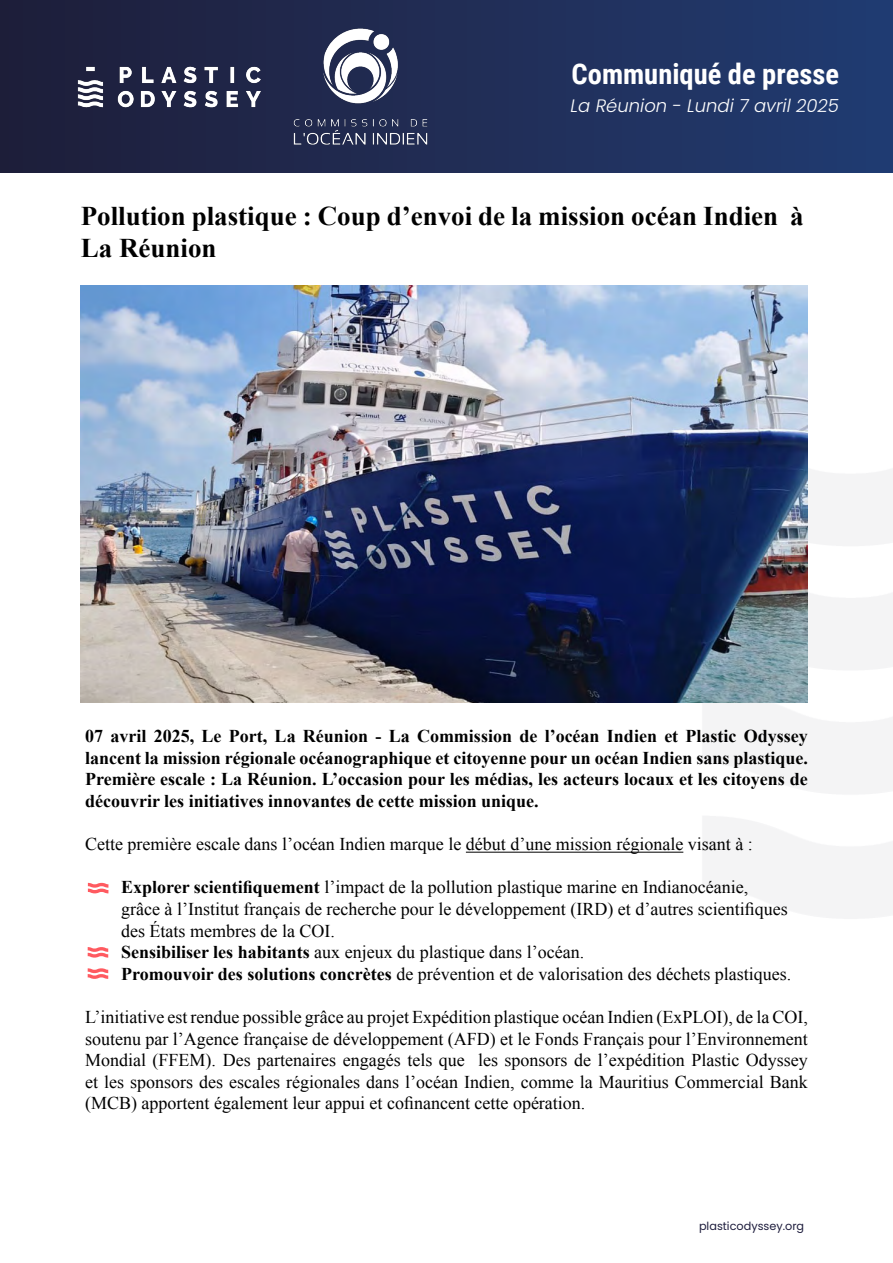
<style>
.page{position:relative;width:893px;height:1263px;background:#fff}
.page>*{position:absolute;margin:0;border:0;box-sizing:border-box;transform-origin:0 0}
.t1{font:700 28.5px "Roboto Condensed";color:#fff}
.t2{font:700 27px/32.4px "Times New Roman";color:#000}
.t3{font:18px/21.6px "Times New Roman";color:#000}
.t4{font:700 18px/21.6px "Times New Roman";color:#000;text-align:justify}
.t5{font:italic 300 18px "Poppins";color:#fff}
.t6{font:11.25px "Poppins";color:#1e1d3d}
.s1{font-weight:700}
</style>
<div class="page">
<svg style="left:0;top:0;width:893px;height:172px;background:#1f2e59"></svg>
<img style="left:54px;top:53px;width:190px;height:68px">
<img style="left:81px;top:285px;width:727px;height:418px">
<hr style="left:466px;top:852px;width:217px;height:1px;background:#000">
<svg style="left:88px;top:947px;width:20px;height:11px"></svg>
<svg style="left:88px;top:968px;width:20px;height:11px"></svg>
<svg style="left:88px;top:883px;width:20px;height:10px"></svg>
<img style="left:244px;top:0;width:233px;height:172px">
<h1 class="t1" style="left:572px;top:54px;width:269px">Communiqué de presse</h1>
<p class="t5" style="left:571px;top:96px;width:270px">La Réunion - Lundi 7 avril 2025</p>
<h2 class="t2" style="left:81px;top:199px;width:724px">Pollution plastique : Coup d’envoi de la mission océan Indien à<br>La Réunion</h2>
<p class="t4" style="left:85px;top:725px;width:724px">07 avril 2025, Le Port, La Réunion - La Commission de l’océan Indien et Plastic Odyssey lancent la mission régionale océanographique et citoyenne pour un océan Indien sans plastique.<br>Première escale : La Réunion. L’occasion pour les médias, les acteurs locaux et les citoyens de découvrir les initiatives innovantes de cette mission unique.</p>
<p class="t3" style="left:85px;top:833px;width:669px">Cette première escale dans l’océan Indien marque le début d’une mission régionale visant à :</p>
<p class="t3" style="left:121px;top:876px;width:672px"><span class="s1">Explorer scientifiquement</span> l’impact de la pollution plastique marine en Indianocéanie, grâce à l’Institut français de recherche pour le développement (IRD) et d’autres scientifiques des États membres de la COI.<br><span class="s1">Sensibiliser les habitants</span> aux enjeux du plastique dans l’océan.<br><span class="s1">Promouvoir des solutions concrètes</span> de prévention et de valorisation des déchets plastiques.</p>
<p class="t3" style="left:85px;top:1006px;width:724px;text-align:justify">L’initiative est rendue possible grâce au projet Expédition plastique océan Indien (ExPLOI), de la COI, soutenu par l’Agence française de développement (AFD) et le Fonds Français pour l’Environnement Mondial (FFEM). Des partenaires engagés tels que les sponsors de l’expédition Plastic Odyssey et les sponsors des escales régionales dans l’océan Indien, comme la Mauritius Commercial Bank (MCB) apportent également leur appui et cofinancent cette opération.</p>
<p class="t6" style="left:699px;top:1220px;width:107px">plasticodyssey.org</p>
</div>
